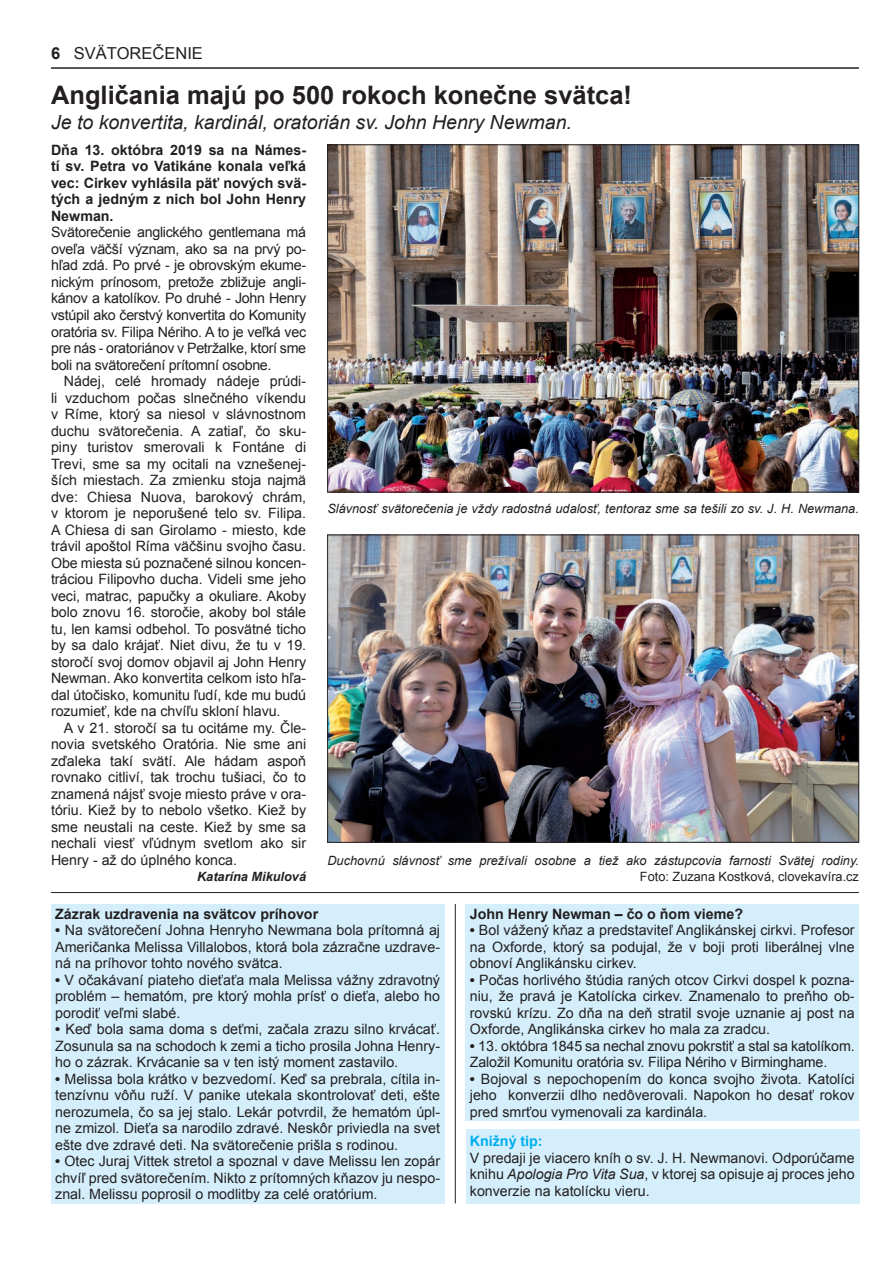
<style>
.page{position:relative;width:893px;height:1263px;background:#fff}
.page>*{position:absolute;margin:0;border:0;box-sizing:border-box;transform-origin:0 0}
.t1{font:700 25.5px "Arial";color:#231f20}
.t2{font:italic 19.5px "Arial";color:#231f20}
.t3{font:16.5px "Arial";color:#231f20}
.t4{font:14.25px/16.5px "Arial";color:#231f20;text-align:justify}
.t5{font:700 14.25px/16.5px "Arial";color:#231f20;text-align:justify}
.t6{font:700 14.25px "Arial";color:#00aeef}
.t7{font:italic 12.75px "Arial";color:#231f20}
.t8{font:12.75px "Arial";color:#231f20}
.t9{font:italic 700 12.75px "Arial";color:#231f20}
.s1{font-weight:700}
.s2{font-style:italic}
</style>
<div class="page">
<div style="left:466px;top:1129px;width:393px;height:74px;background:#d4effb"></div>
<div style="left:466px;top:904px;width:393px;height:217px;background:#d4effb"></div>
<div style="left:51px;top:904px;width:393px;height:299px;background:#d4effb"></div>
<hr style="left:51px;top:67px;width:808px;height:2px;background:#231f20">
<img style="left:329px;top:537px;width:528px;height:303px">
<div style="left:327px;top:535px;width:532px;height:307px;border:1px solid #231f20"></div>
<img style="left:329px;top:147px;width:528px;height:343px">
<hr style="left:51px;top:892px;width:808px;height:1px;background:#231f20">
<hr style="left:455px;top:904px;width:1px;height:299px;background:#231f20">
<p class="t3" style="left:51px;top:42px;width:153px"><span class="s1">6</span> SVÄTOREČENIE</p>
<h1 class="t1" style="left:51px;top:78px;width:583px">Angličania majú po 500 rokoch konečne svätca!</h1>
<h2 class="t2" style="left:51px;top:110px;width:522px">Je to konvertita, kardinál, oratorián sv. John Henry Newman.</h2>
<p class="t5" style="left:51px;top:142px;width:257px">Dňa 13. októbra 2019 sa na Námes&shy;tí sv. Petra vo Vatikáne konala veľká vec: Cirkev vyhlásila päť nových svä&shy;tých a jedným z nich bol John Henry Newman.</p>
<p class="t4" style="left:51px;top:224px;width:257px">Svätorečenie anglického gentlemana má oveľa väčší význam, ako sa na prvý po&shy;hľad zdá. Po prvé - je obrovským ekume&shy;nickým prínosom, pretože zbližuje angli&shy;kánov a katolíkov. Po druhé - John Henry vstúpil ako čerstvý konvertita do Komunity oratória sv. Filipa Nériho. A to je veľká vec pre nás - oratoriánov v Petržalke, ktorí sme boli na svätorečení prítomní osobne.</p>
<p class="t4" style="left:51px;top:373px;width:257px;text-indent:13px">Nádej, celé hromady nádeje prúdi&shy;li vzduchom počas slnečného víkendu v Ríme, ktorý sa niesol v slávnostnom duchu svätorečenia. A zatiaľ, čo sku&shy;piny turistov smerovali k Fontáne di Trevi, sme sa my ocitali na vznešenej&shy;ších miestach. Za zmienku stoja najmä dve: Chiesa Nuova, barokový chrám, v ktorom je neporušené telo sv. Filipa.<br>A Chiesa di san Girolamo - miesto, kde trávil apoštol Ríma väčšinu svojho času.<br>Obe miesta sú poznačené silnou koncen&shy;tráciou Filipovho ducha. Videli sme jeho veci, matrac, papučky a okuliare. Akoby bolo znovu 16. storočie, akoby bol stále tu, len kamsi odbehol. To posvätné ticho by sa dalo krájať. Niet divu, že tu v 19. storočí svoj domov objavil aj John Henry Newman. Ako konvertita celkom isto hľa&shy;dal útočisko, komunitu ľudí, kde mu budú rozumieť, kde na chvíľu skloní hlavu.</p>
<p class="t4" style="left:51px;top:719px;width:257px;text-indent:13px">A v 21. storočí sa tu ocitáme my. Čle&shy;novia svetského Oratória. Nie sme ani zďaleka takí svätí. Ale hádam aspoň rovnako citliví, tak trochu tušiaci, čo to znamená nájsť svoje miesto práve v ora&shy;tóriu. Kiež by to nebolo všetko. Kiež by sme neustali na ceste. Kiež by sme sa nechali viesť vľúdnym svetlom ako sir Henry - až do úplného konca.</p>
<p class="t9" style="left:197px;top:868px;width:111px">Katarína Mikulová</p>
<p class="t7" style="left:327px;top:500px;width:533px">Slávnosť svätorečenia je vždy radostná udalosť, tentoraz sme sa tešili zo sv. J. H. Newmana.</p>
<p class="t7" style="left:327px;top:852px;width:533px">Duchovnú slávnosť sme prežívali osobne a tiež ako zástupcovia farnosti Svätej rodiny.</p>
<p class="t8" style="left:640px;top:868px;width:220px">Foto: Zuzana Kostková, clovekavíra.cz</p>
<p class="t5" style="left:55px;top:906px;width:264px">Zázrak uzdravenia na svätcov príhovor</p>
<p class="t4" style="left:55px;top:922px;width:386px"><span class="s1">•</span> Na svätorečení Johna Henryho Newmana bola prítomná aj Američanka Melissa Villalobos, ktorá bola zázračne uzdrave&shy;ná na príhovor tohto nového svätca.</p>
<p class="t4" style="left:55px;top:971px;width:386px"><span class="s1">•</span> V očakávaní piateho dieťaťa mala Melissa vážny zdravotný problém – hematóm, pre ktorý mohla prísť o dieťa, alebo ho porodiť veľmi slabé.</p>
<p class="t4" style="left:55px;top:1021px;width:386px"><span class="s1">•</span> Keď bola sama doma s deťmi, začala zrazu silno krvácať.<br>Zosunula sa na schodoch k zemi a ticho prosila Johna Henry&shy;ho o zázrak. Krvácanie sa v ten istý moment zastavilo.</p>
<p class="t4" style="left:55px;top:1070px;width:386px"><span class="s1">•</span> Melissa bola krátko v bezvedomí. Keď sa prebrala, cítila in&shy;tenzívnu vôňu ruží. V panike utekala skontrolovať deti, ešte nerozumela, čo sa jej stalo. Lekár potvrdil, že hematóm úpl&shy;ne zmizol. Dieťa sa narodilo zdravé. Neskôr priviedla na svet ešte dve zdravé deti. Na svätorečenie prišla s rodinou.</p>
<p class="t4" style="left:55px;top:1153px;width:386px"><span class="s1">•</span> Otec Juraj Vittek stretol a spoznal v dave Melissu len zopár chvíľ pred svätorečením. Nikto z prítomných kňazov ju nespo&shy;znal. Melissu poprosil o modlitby za celé oratórium.</p>
<p class="t5" style="left:470px;top:906px;width:275px">John Henry Newman – čo o ňom vieme?</p>
<p class="t4" style="left:470px;top:922px;width:386px"><span class="s1">•</span> Bol vážený kňaz a predstaviteľ Anglikánskej cirkvi. Profesor na Oxforde, ktorý sa podujal, že v boji proti liberálnej vlne obnoví Anglikánsku cirkev.</p>
<p class="t4" style="left:470px;top:971px;width:386px"><span class="s1">•</span> Počas horlivého štúdia raných otcov Cirkvi dospel k pozna&shy;niu, že pravá je Katolícka cirkev. Znamenalo to preňho ob&shy;rovskú krízu. Zo dňa na deň stratil svoje uznanie aj post na Oxforde, Anglikánska cirkev ho mala za zradcu.</p>
<p class="t4" style="left:470px;top:1037px;width:386px"><span class="s1">•</span> 13. októbra 1845 sa nechal znovu pokrstiť a stal sa katolíkom.<br>Založil Komunitu oratória sv. Filipa Nériho v Birminghame.</p>
<p class="t4" style="left:470px;top:1070px;width:386px"><span class="s1">•</span> Bojoval s nepochopením do konca svojho života. Katolíci jeho konverzii dlho nedôverovali. Napokon ho desať rokov pred smrťou vymenovali za kardinála.</p>
<p class="t6" style="left:470px;top:1132px;width:74px">Knižný tip:</p>
<p class="t4" style="left:470px;top:1150px;width:386px">V predaji je viacero kníh o sv. J. H. Newmanovi. Odporúčame knihu <span class="s2">Apologia Pro Vita Sua</span>, v ktorej sa opisuje aj proces jeho konverzie na katolícku vieru.</p>
</div>
